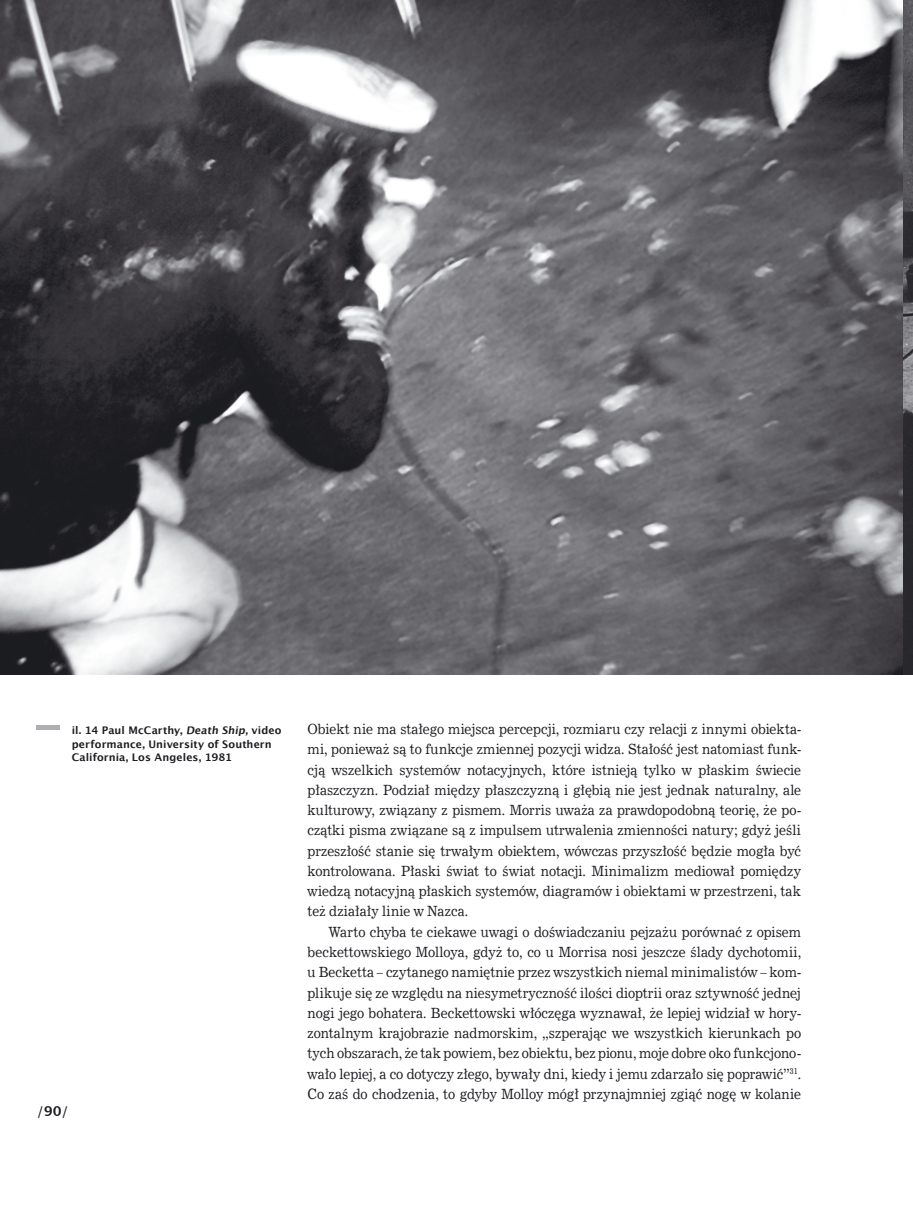
<style>
.page{position:relative;width:913px;height:1211px;background:#fff}
.page>*{position:absolute;margin:0;border:0;box-sizing:border-box;transform-origin:0 0}
.t1{font:14.1px "News 702 EU";letter-spacing:.005em;color:#1b1c20;scale:.89 1}
.t2{font:13.5px "Lucida Grande";color:#1b1c20}
.t3{font:700 10.5px/13.5px "Lucida Grande";letter-spacing:.01em;color:#1b1c20}
.s1{font-weight:700}
</style>
<div class="page">
<img style="left:0;top:0;width:912px;height:674px">
<hr style="left:36px;top:725px;width:24px;height:4px;background:#aeafb2">
<p class="t3" style="left:72px;top:723px;width:211px">il. 14 Paul McCarthy, Death Ship, video performance, University of Southern<br>California, Los Angeles, 1981</p>
<p class="t2" style="left:37px;top:1102px;width:33px">/<span class="s1">90</span>/</p>
<p class="t1" style="left:307px;top:720px;width:556px">Obiekt nie ma stałego miejsca percepcji, rozmiaru czy relacji z innymi obiekta-</p>
<p class="t1" style="left:307px;top:740px;width:556px">mi, ponieważ są to funkcje zmiennej pozycji widza. Stałość jest natomiast funk-</p>
<p class="t1" style="left:307px;top:760px;width:556px">cją wszelkich systemów notacyjnych, które istnieją tylko w płaskim świecie</p>
<p class="t1" style="left:307px;top:780px;width:556px">płaszczyzn. Podział między płaszczyzną i głębią nie jest jednak naturalny, ale</p>
<p class="t1" style="left:307px;top:801px;width:556px">kulturowy, związany z pismem. Morris uważa za prawdopodobną teorię, że po-</p>
<p class="t1" style="left:307px;top:821px;width:556px">czątki pisma związane są z impulsem utrwalenia zmienności natury; gdyż jeśli</p>
<p class="t1" style="left:307px;top:841px;width:556px">przeszłość stanie się trwałym obiektem, wówczas przyszłość będzie mogła być</p>
<p class="t1" style="left:307px;top:861px;width:556px">kontrolowana. Płaski świat to świat notacji. Minimalizm mediował pomiędzy</p>
<p class="t1" style="left:307px;top:882px;width:556px">wiedzą notacyjną płaskich systemów, diagramów i obiektami w przestrzeni, tak</p>
<p class="t1" style="left:307px;top:902px;width:182px">też działały linie w Nazca.</p>
<p class="t1" style="left:329px;top:922px;width:532px">Warto chyba te ciekawe uwagi o doświadczaniu pejzażu porównać z opisem</p>
<p class="t1" style="left:307px;top:942px;width:556px">beckettowskiego Molloya, gdyż to, co u Morrisa nosi jeszcze ślady dychotomii,</p>
<p class="t1" style="left:307px;top:963px;width:556px">u Becketta – czytanego namiętnie przez wszystkich niemal minimalistów – kom-</p>
<p class="t1" style="left:307px;top:983px;width:556px">plikuje się ze względu na niesymetryczność ilości dioptrii oraz sztywność jednej</p>
<p class="t1" style="left:307px;top:1003px;width:556px">nogi jego bohatera. Beckettowski włóczęga wyznawał, że lepiej widział w hory-</p>
<p class="t1" style="left:307px;top:1023px;width:556px">zontalnym krajobrazie nadmorskim, „szperając we wszystkich kierunkach po</p>
<p class="t1" style="left:307px;top:1044px;width:556px">tych obszarach, że tak powiem, bez obiektu, bez pionu, moje dobre oko funkcjono-</p>
<p class="t1" style="left:307px;top:1064px;width:556px">wało lepiej, a co dotyczy złego, bywały dni, kiedy i jemu zdarzało się poprawić”<sup>31</sup>.</p>
<p class="t1" style="left:307px;top:1084px;width:556px">Co zaś do chodzenia, to gdyby Molloy mógł przynajmniej zgiąć nogę w kolanie</p>
</div>
